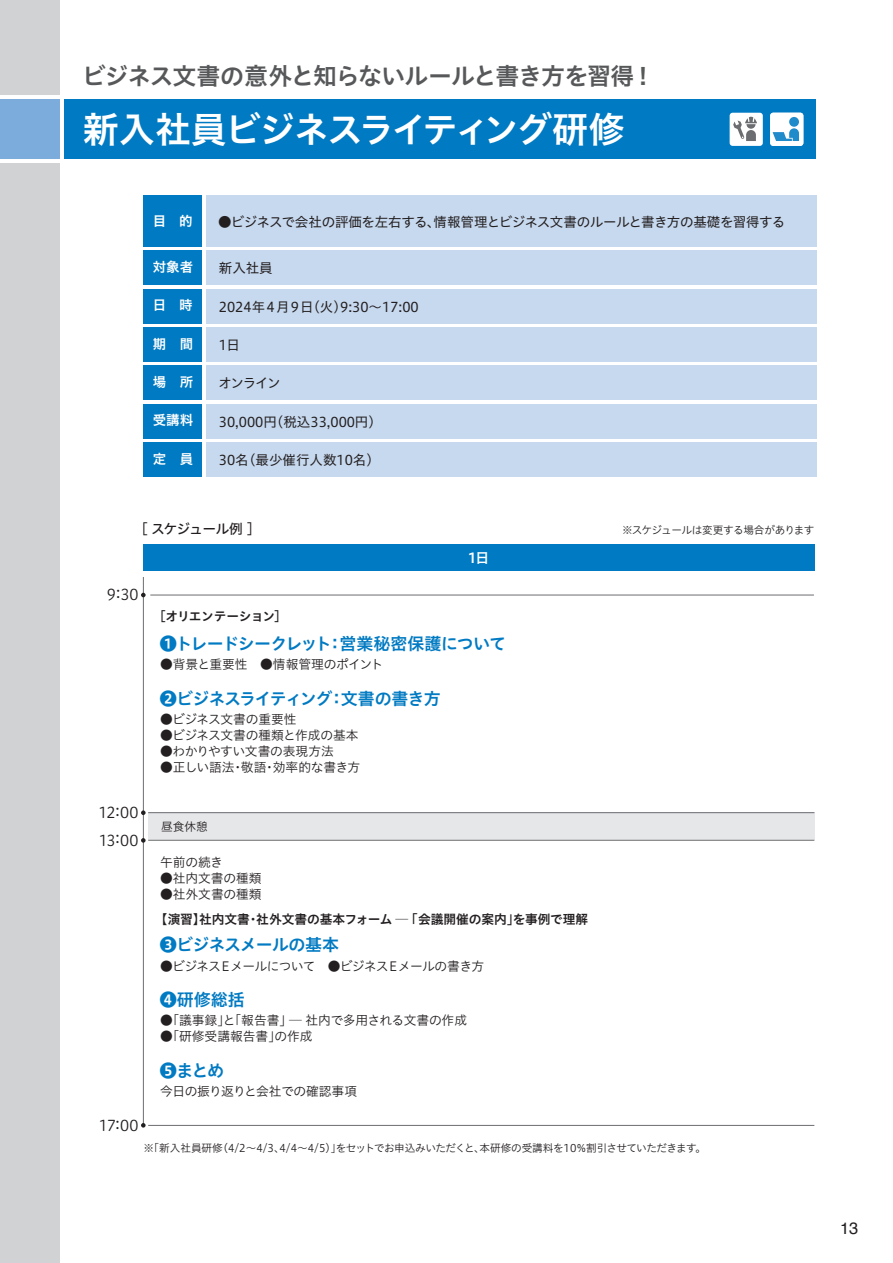
<style>
.page{position:relative;width:893px;height:1263px;background:#fff}
.page>*{position:absolute;margin:0;border:0;box-sizing:border-box;transform-origin:0 0}
.t1{font:36.15px "Hiragino UD Sans Std W6";letter-spacing:-.06em;color:#fff}
.t2{font:24px "Hiragino UD Sans Std W6";letter-spacing:-.05em;color:#57585a}
.t3{font:16.95px "Hiragino UD Sans Std W6";letter-spacing:-.05em;color:#007ac2}
.t4{font:16.5px "Helvetica";color:#231f20}
.t5{font:14.85px/27.5px "Hiragino UD Sans R Std W3";letter-spacing:.01em;color:#231f20}
.t6{font:13.8px "Hiragino UD Sans Std W5";letter-spacing:-.06em;color:#231f20}
.t7{font:13.8px "Hiragino UD Sans Std W6";color:#fff}
.t8{font:13.5px "Hiragino UD Sans Std W4";letter-spacing:-.015em;color:#231f20}
.t9{font:13.5px "Hiragino UD Sans Std W6";color:#fff}
.t10{font:12.75px "Hiragino UD Sans Std W3";letter-spacing:-.015em;color:#231f20}
.t11{font:12.75px "Hiragino UD Sans Std W6";letter-spacing:-.015em;color:#231f20}
.t12{font:12.75px "Hiragino UD Sans Std W3";letter-spacing:-.06em;color:#231f20}
.t13{font:12.75px "Hiragino UD Sans Std W3";letter-spacing:-.035em;color:#231f20}
.t14{font:12.75px "Hiragino UD Sans Std W6";letter-spacing:-.045em;color:#231f20}
.t15{font:11.7px "Hiragino UD Sans Std W3";color:#231f20}
.t16{font:10.65px "Hiragino UD Sans Std W3";letter-spacing:-.04em;color:#231f20}
</style>
<div class="page">
<div style="left:64px;top:99px;width:752px;height:60px;background:#007ac2"></div>
<div style="left:0;top:99px;width:60px;height:60px;background:#7cacdc"></div>
<div style="left:0;top:0;width:60px;height:95px;background:#d1d2d4"></div>
<div style="left:0;top:164px;width:60px;height:1099px;background:#d1d2d4"></div>
<div style="left:206px;top:196px;width:610px;height:51px;background:#c7d9ef"></div>
<div style="left:206px;top:251px;width:610px;height:34px;background:#c7d9ef"></div>
<div style="left:143px;top:251px;width:59px;height:34px;background:#007ac2"></div>
<div style="left:143px;top:196px;width:59px;height:51px;background:#007ac2"></div>
<div style="left:206px;top:289px;width:610px;height:34px;background:#c7d9ef"></div>
<div style="left:143px;top:289px;width:59px;height:34px;background:#007ac2"></div>
<div style="left:206px;top:327px;width:610px;height:34px;background:#c7d9ef"></div>
<div style="left:143px;top:327px;width:59px;height:34px;background:#007ac2"></div>
<div style="left:206px;top:366px;width:610px;height:34px;background:#c7d9ef"></div>
<div style="left:143px;top:366px;width:59px;height:34px;background:#007ac2"></div>
<div style="left:206px;top:404px;width:610px;height:34px;background:#c7d9ef"></div>
<div style="left:143px;top:404px;width:59px;height:34px;background:#007ac2"></div>
<div style="left:206px;top:442px;width:610px;height:34px;background:#c7d9ef"></div>
<div style="left:143px;top:442px;width:59px;height:34px;background:#007ac2"></div>
<div style="left:143px;top:544px;width:672px;height:27px;background:#007ac2"></div>
<div style="left:148px;top:812px;width:666px;height:28px;background:#e6e7e9"></div>
<hr style="left:143px;top:577px;width:1px;height:548px;background:#6c6d70">
<hr style="left:150px;top:595px;width:664px;height:1px;background:#6c6d70">
<hr style="left:148px;top:812px;width:666px;height:1px;background:#6c6d70">
<hr style="left:148px;top:840px;width:666px;height:1px;background:#6c6d70">
<svg style="left:141px;top:593px;width:5px;height:4px"></svg>
<svg style="left:141px;top:810px;width:5px;height:5px"></svg>
<svg style="left:141px;top:838px;width:5px;height:5px"></svg>
<svg style="left:141px;top:1123px;width:5px;height:4px"></svg>
<hr style="left:148px;top:1125px;width:666px;height:1px;background:#6c6d70">
<div style="left:730px;top:113px;width:33px;height:33px;background:#fff;border-radius:3px"></div>
<svg style="left:733px;top:117px;width:24px;height:24px"></svg>
<div style="left:770px;top:113px;width:33px;height:33px;background:#fff;border-radius:3px"></div>
<div style="left:789px;top:117px;width:10px;height:10px;background:#208bcb;border-radius:50%"></div>
<svg style="left:773px;top:128px;width:26px;height:13px"></svg>
<h2 class="t2" style="left:82px;top:58px;width:575px">ビジネス文書の意外と知らないルールと書き方を習得！</h2>
<h1 class="t1" style="left:83px;top:102px;width:543px">新入社員ビジネスライティング研修</h1>
<p class="t9" style="left:153px;top:211px;width:42px">目　的</p>
<p class="t9" style="left:153px;top:257px;width:42px">対象者</p>
<p class="t9" style="left:153px;top:295px;width:42px">日　時</p>
<p class="t8" style="left:219px;top:296px;width:201px">2024年４月９日（火）9:30～17:00</p>
<p class="t9" style="left:153px;top:333px;width:42px">期　間</p>
<p class="t8" style="left:219px;top:335px;width:23px">1日</p>
<p class="t9" style="left:153px;top:372px;width:42px">場　所</p>
<p class="t8" style="left:218px;top:373px;width:64px">オンライン</p>
<p class="t9" style="left:153px;top:410px;width:42px">受講料</p>
<p class="t8" style="left:219px;top:411px;width:165px">30,000円（税込33,000円）</p>
<p class="t9" style="left:153px;top:448px;width:42px">定　員</p>
<p class="t8" style="left:219px;top:449px;width:163px">30名（最少催行人数10名）</p>
<p class="t8" style="left:218px;top:212px;width:569px">●ビジネスで会社の評価を左右する、情報管理とビジネス文書のルールと書き方の基礎を習得する</p>
<p class="t8" style="left:219px;top:258px;width:55px">新入社員</p>
<p class="t6" style="left:134px;top:518px;width:128px">［ スケジュール例 ］</p>
<p class="t5" style="left:107px;top:580px;width:33px">9:30</p>
<p class="t7" style="left:468px;top:547px;width:23px">1日</p>
<p class="t14" style="left:153px;top:607px;width:135px">［オリエンテーション］</p>
<h3 class="t3" style="left:160px;top:630px;width:348px">❶トレードシークレット：営業秘密保護について</h3>
<p class="t5" style="left:98px;top:798px;width:42px">12:00<br>13:00</p>
<p class="t5" style="left:99px;top:1111px;width:41px">17:00</p>
<p class="t10" style="left:160px;top:654px;width:225px">●背景と重要性　●情報管理のポイント</p>
<h3 class="t3" style="left:160px;top:686px;width:282px">❷ビジネスライティング：文書の書き方</h3>
<p class="t10" style="left:160px;top:709px;width:138px">●ビジネス文書の重要性</p>
<p class="t10" style="left:160px;top:725px;width:200px">●ビジネス文書の種類と作成の基本</p>
<p class="t10" style="left:160px;top:741px;width:175px">●わかりやすい文書の表現方法</p>
<p class="t10" style="left:160px;top:757px;width:202px">●正しい語法・敬語・効率的な書き方</p>
<p class="t15" style="left:161px;top:818px;width:48px">昼食休憩</p>
<p class="t10" style="left:160px;top:853px;width:64px">午前の続き</p>
<p class="t10" style="left:160px;top:869px;width:103px">●社内文書の種類</p>
<p class="t10" style="left:160px;top:885px;width:103px">●社外文書の種類</p>
<p class="t11" style="left:155px;top:910px;width:435px">【演習】社内文書・社外文書の基本フォーム ─ 「会議開催の案内」を事例で理解</p>
<h3 class="t3" style="left:160px;top:932px;width:181px">❸ビジネスメールの基本</h3>
<p class="t12" style="left:160px;top:956px;width:326px">●ビジネスＥメールについて　●ビジネスＥメールの書き方</p>
<h3 class="t3" style="left:160px;top:987px;width:87px">❹研修総括</h3>
<p class="t10" style="left:160px;top:1011px;width:308px">●「議事録」と「報告書」─ 社内で多用される文書の作成</p>
<p class="t10" style="left:160px;top:1027px;width:154px">●「研修受講報告書」の作成</p>
<h3 class="t3" style="left:160px;top:1058px;width:66px">❺まとめ</h3>
<p class="t13" style="left:160px;top:1082px;width:198px">今日の振り返りと会社での確認事項</p>
<p class="t16" style="left:622px;top:522px;width:194px">※スケジュールは変更する場合があります</p>
<p class="t16" style="left:144px;top:1139px;width:564px">※「新入社員研修(4/2～4/3、4/4～4/5)」をセットでお申込みいただくと、本研修の受講料を10％割引させていただきます。</p>
<p class="t4" style="left:840px;top:1215px;width:20px">13</p>
</div>
